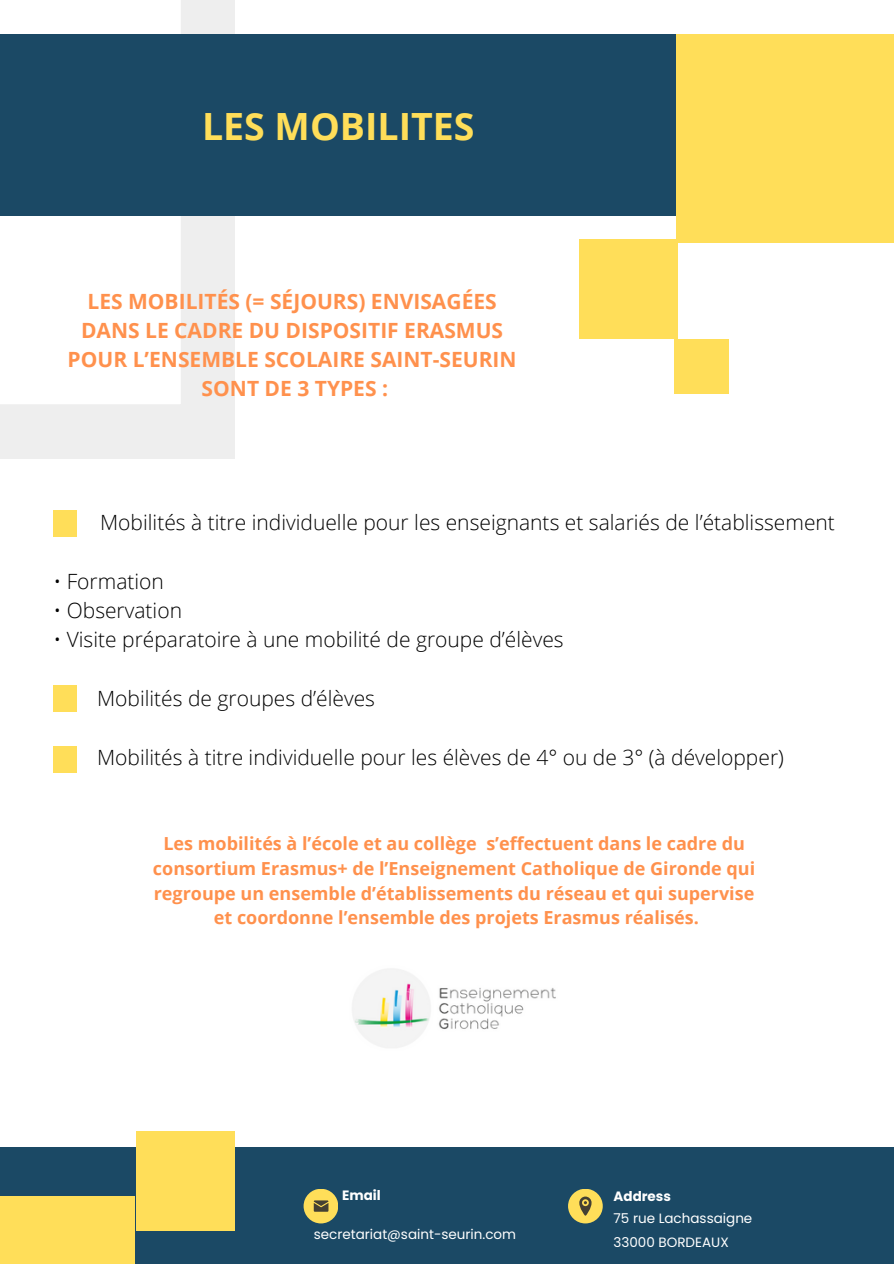
<style>
.page{position:relative;width:894px;height:1264px;background:#fff}
.page>*{position:absolute;margin:0;border:0;box-sizing:border-box;transform-origin:0 0}
.t1{font:700 37.5px "Open Sans";color:#ffde59}
.t2{font:300 21px "Open Sans";color:#000}
.t3{font:700 21px/29.2px "Open Sans";color:#ff914d;text-align:center}
.t4{font:700 18px/24.8px "Open Sans";color:#ff914d;text-align:center}
.t5{font:13.5px "Poppins";color:#fff}
.t6{font:700 13.5px "Poppins";color:#fff}
</style>
<div class="page">
<svg style="left:0;top:0;width:234px;height:458px"></svg>
<div style="left:0;top:34px;width:675px;height:182px;background:#1b4965"></div>
<div style="left:676px;top:34px;width:217px;height:209px;background:#ffde59"></div>
<div style="left:673px;top:339px;width:55px;height:55px;background:#ffde59"></div>
<div style="left:0;top:1146px;width:893px;height:117px;background:#1b4965"></div>
<div style="left:136px;top:1131px;width:99px;height:100px;background:#ffde59"></div>
<div style="left:0;top:1196px;width:135px;height:67px;background:#ffde59"></div>
<div style="left:303px;top:1188px;width:35px;height:35px;background:#ffde59;border-radius:50%"></div>
<div style="left:568px;top:1188px;width:34px;height:35px;background:#ffde59;border-radius:50%"></div>
<svg style="left:314px;top:1200px;width:14px;height:11px"></svg>
<svg style="left:579px;top:1196px;width:12px;height:19px"></svg>
<div style="left:579px;top:239px;width:99px;height:100px;background:#ffde59"></div>
<div style="left:53px;top:510px;width:24px;height:27px;background:#ffde59"></div>
<div style="left:53px;top:746px;width:24px;height:26px;background:#ffde59"></div>
<div style="left:53px;top:685px;width:24px;height:27px;background:#ffde59"></div>
<img style="left:352px;top:969px;width:204px;height:79px">
<h1 class="t1" style="left:202px;top:100px;width:274px">LES MOBILITES</h1>
<h5 class="t3" style="left:68px;top:286px;width:450px">LES MOBILITÉS (= SÉJOURS) ENVISAGÉES<br>DANS LE CADRE DU DISPOSITIF ERASMUS<br>POUR L’ENSEMBLE SCOLAIRE SAINT-SEURIN<br>SONT DE 3 TYPES :</h5>
<h2 class="t2" style="left:100px;top:508px;width:736px">Mobilités à titre individuelle pour les enseignants et salariés de l’établissement</h2>
<h3 class="t2" style="left:53px;top:566px;width:112px">• Formation</h3>
<h3 class="t2" style="left:53px;top:595px;width:130px">• Observation</h3>
<h3 class="t2" style="left:53px;top:625px;width:511px">• Visite préparatoire à une mobilité de groupe d’élèves</h3>
<h3 class="t2" style="left:97px;top:683px;width:279px">Mobilités de groupes d’élèves</h3>
<h3 class="t2" style="left:97px;top:742px;width:688px">Mobilités à titre individuelle pour les élèves de 4° ou de 3° (à développer)</h3>
<h3 class="t4" style="left:153px;top:830px;width:603px">Les mobilités à l’école et au collège s’effectuent dans le cadre du consortium Erasmus+ de l’Enseignement Catholique de Gironde qui regroupe un ensemble d’établissements du réseau et qui supervise et coordonne l’ensemble des projets Erasmus réalisés.</h3>
<p class="t6" style="left:342px;top:1185px;width:40px">Email</p>
<p class="t5" style="left:313px;top:1224px;width:204px">secretariat@saint-seurin.com</p>
<p class="t6" style="left:613px;top:1187px;width:59px">Address</p>
<h5 class="t5" style="left:613px;top:1209px;width:140px">75 rue Lachassaigne</h5>
<p class="t5" style="left:613px;top:1232px;width:117px">33000 BORDEAUX</p>
</div>
